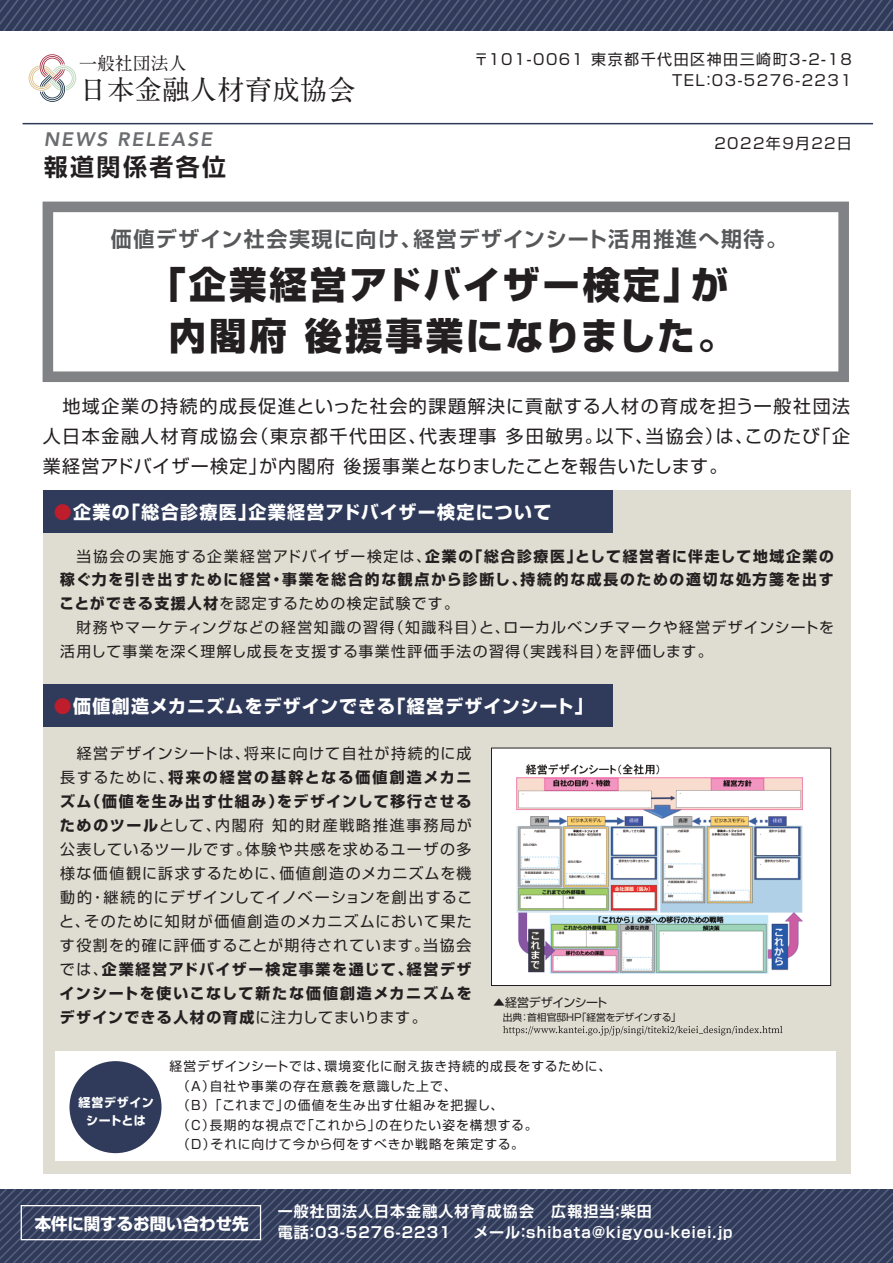
<style>
.page{position:relative;width:893px;height:1263px;background:#fff}
.page>*{position:absolute;margin:0;border:0;box-sizing:border-box;transform-origin:0 0}
.t1{font:800 37.5px/51px "Shin Go Pro";letter-spacing:.07em;color:#231f20;text-align:center}
.t2{font:700 27.6px "A1 Mincho Std";color:#231f20}
.t3{font:700 24px "Shin Go Pro De";letter-spacing:.1em;color:#231f20}
.t4{font:700 21px "Shin Go Pro De";letter-spacing:.065em;color:#57585a}
.t5{font:italic 800 19.5px "Avenir";letter-spacing:.1em;color:#6c6d70}
.t6{font:18px/30px "Shin Go Pro";letter-spacing:.06em;color:#231f20;text-align:justify}
.t7{font:700 18px "Shin Go Pro";letter-spacing:.065em;color:#fff}
.t8{font:700 18px "A1 Mincho Std";color:#231f20}
.t9{font:700 16.5px "Shin Go Pro";color:#fff}
.t10{font:15px/24px "Shin Go Pro";letter-spacing:.1em;color:#231f20;text-align:right}
.t11{font:700 15px/21px "Shin Go Pro De";letter-spacing:.075em;color:#fff}
.t12{font:14.85px/23.7px "Shin Go Pro";letter-spacing:.09em;color:#231f20}
.t13{font:12.75px/19.5px "Shin Go Pro";letter-spacing:.08em;color:#231f20}
.t14{font:700 12px/18px "Shin Go Pro";letter-spacing:.045em;color:#fff;text-align:center}
.t15{font:12px "Shin Go Pro";letter-spacing:-.04em;color:#231f20}
.t16{font:9.75px "Shin Go Pro";color:#231f20}
.s1{color:#be1d2c}
.s2{font-weight:700}
</style>
<div class="page">
<div style="left:43px;top:490px;width:808px;height:684px;background:#dfddd1"></div>
<svg style="left:0;top:1189px;width:893px;height:74px;background:#394362"></svg>
<svg style="left:0;top:0;width:893px;height:30px;background:#394362"></svg>
<hr style="left:23px;top:123px;width:850px;height:1px;background:#303b5b">
<svg style="left:29px;top:54px;width:47px;height:48px"></svg>
<div style="left:43px;top:490px;width:569px;height:43px;background:#303b5b"></div>
<svg style="left:43px;top:202px;width:806px;height:180px"></svg>
<div style="left:43px;top:684px;width:569px;height:43px;background:#303b5b"></div>
<div style="left:21px;top:1205px;width:240px;height:35px;border:1px solid #fff"></div>
<svg style="left:503px;top:1026px;width:279px;height:9px"></svg>
<div style="left:56px;top:1051px;width:780px;height:109px;background:#fff"></div>
<div style="left:70px;top:1061px;width:91px;height:92px;background:#303b5b;border-radius:50%"></div>
<div style="left:491px;top:748px;width:340px;height:237px;background:#fff"></div>
<div style="left:491px;top:748px;width:340px;height:238px;border:1px solid #231f20"></div>
<img style="left:517px;top:763px;width:285px;height:211px">
<p class="t8" style="left:79px;top:49px;width:109px">一般社団法人</p>
<h2 class="t2" style="left:79px;top:67px;width:278px">日本金融人材育成協会</h2>
<h3 class="t5" style="left:44px;top:128px;width:170px">NEWS RELEASE</h3>
<h3 class="t3" style="left:44px;top:147px;width:184px">報道関係者各位</h3>
<p class="t10" style="left:474px;top:47px;width:379px;line-height:21px">〒101-0061 東京都千代田区神田三崎町3-2-18<br>TEL：03-5276-2231</p>
<p class="t10" style="left:714px;top:130px;width:139px">2022年9月22日</p>
<h3 class="t4" style="left:111px;top:222px;width:678px">価値デザイン社会実現に向け、経営デザインシート活用推進へ期待。</h3>
<h1 class="t1" style="left:148px;top:255px;width:588px">「企業経営アドバイザー検定」が内閣府 後援事業になりました。</h1>
<p class="t6" style="left:43px;top:389px;width:809px">　地域企業の持続的成長促進といった社会的課題解決に貢献する人材の育成を担う一般社団法人日本金融人材育成協会（東京都千代田区、代表理事 多田敏男。以下、当協会）は、このたび「企業経営アドバイザー検定」が内閣府 後援事業となりましたことを報告いたします。</p>
<p class="t7" style="left:54px;top:498px;width:499px"><span class="s1">●</span>企業の「総合診療医」企業経営アドバイザー検定について</p>
<p class="t12" style="left:60px;top:542px;width:776px">　当協会の実施する企業経営アドバイザー検定は、<span class="s2">企業の「総合診療医」として経営者に伴走して地域企業の稼ぐ力を引き出すために経営・事業を総合的な観点から診断し、持続的な成長のための適切な処方箋を出すことができる支援人材</span>を認定するための検定試験です。<br>　財務やマーケティングなどの経営知識の習得（知識科目）と、ローカルベンチマークや経営デザインシートを活用して事業を深く理解し成長を支援する事業性評価手法の習得（実践科目）を評価します。</p>
<p class="t7" style="left:54px;top:692px;width:540px"><span class="s1">●</span>価値創造メカニズムをデザインできる「経営デザインシート」</p>
<p class="t10" style="left:59px;top:740px;width:415px;text-align:justify">　経営デザインシートは、将来に向けて自社が持続的に成長するために、<span class="s2">将来の経営の基幹となる価値創造メカニズム（価値を生み出す仕組み）をデザインして移行させるためのツール</span>として、内閣府 知的財産戦略推進事務局が公表しているツールです。体験や共感を求めるユーザの多様な価値観に訴求するために、価値創造のメカニズムを機動的・継続的にデザインしてイノベーションを創出すること、そのために知財が価値創造のメカニズムにおいて果たす役割を的確に評価することが期待されています。当協会では、<span class="s2">企業経営アドバイザー検定事業を通じて、経営デザインシートを使いこなして新たな価値創造メカニズムをデザインできる人材の育成</span>に注力してまいります。</p>
<p class="t15" style="left:493px;top:992px;width:116px">▲経営デザインシート</p>
<p class="t16" style="left:493px;top:1009px;width:189px">　出典：首相官邸HP「経営をデザインする」</p>
<p class="t13" style="left:177px;top:1055px;width:436px;text-indent:-8px">経営デザインシートでは、環境変化に耐え抜き持続的成長をするために、（A）自社や事業の存在意義を意識した上で、<br>（B）「これまで」の価値を生み出す仕組みを把握し、<br>（C）長期的な視点で「これから」の在りたい姿を構想する。<br>（D）それに向けて今から何をすべきか戦略を策定する。</p>
<p class="t14" style="left:78px;top:1092px;width:77px">経営デザインシートとは</p>
<p class="t9" style="left:35px;top:1210px;width:215px">本件に関するお問い合わせ先</p>
<p class="t11" style="left:278px;top:1199px;width:376px">一般社団法人日本金融人材育成協会　広報担当：柴田電話：03-5276-2231</p>
<p class="t11" style="left:473px;top:1220px;width:261px">メール：shibata@kigyou-keiei.jp</p>
</div>
